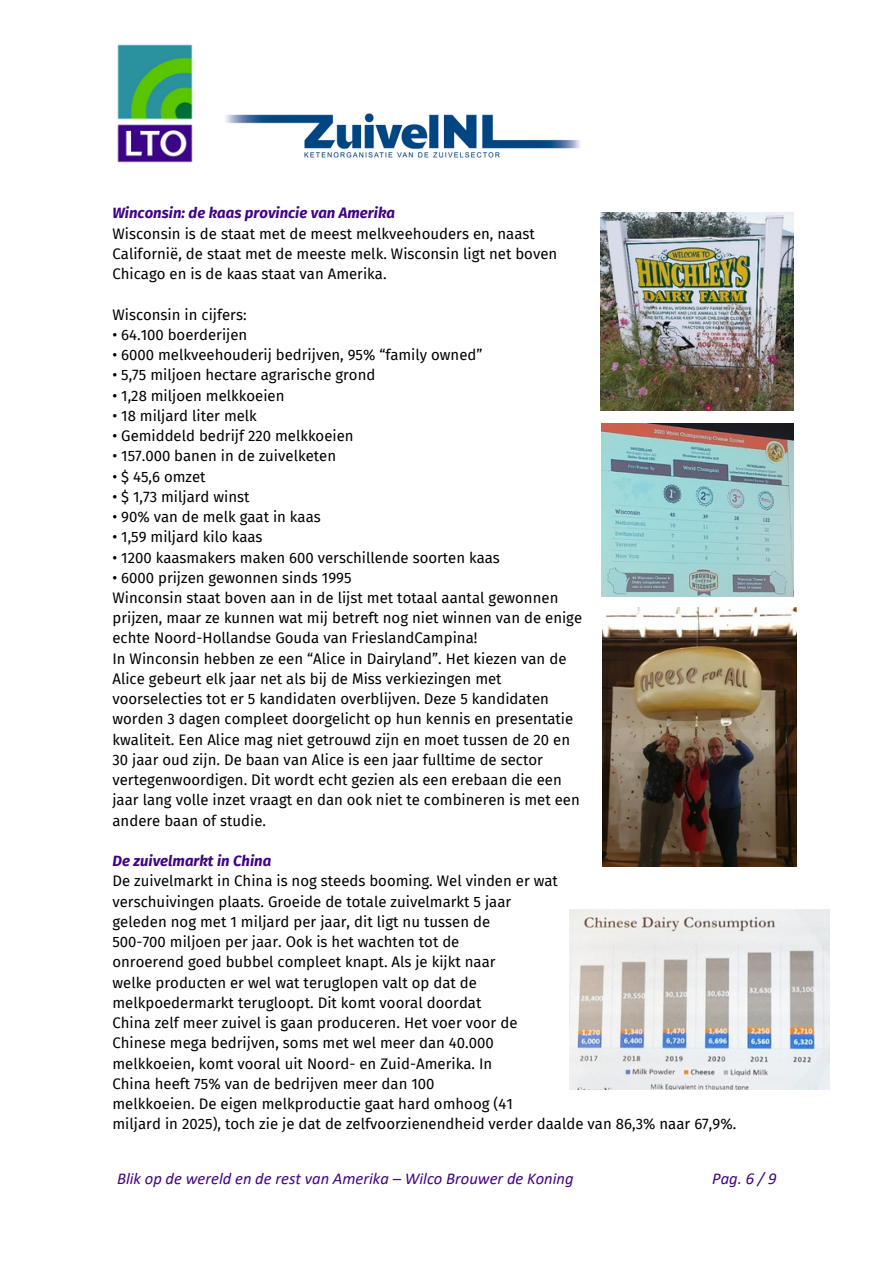
<style>
.page{position:relative;width:893px;height:1264px;background:#fff}
.page>*{position:absolute;margin:0;border:0;box-sizing:border-box;transform-origin:0 0}
.t1{font:italic 16.5px "Calibri";color:#400485}
.t2{font:15px "Fira Sans";color:#000}
.t3{font:italic 700 15px "Fira Sans";color:#400485}
</style>
<div class="page">
<img style="left:117px;top:44px;width:76px;height:119px">
<img style="left:600px;top:213px;width:193px;height:197px">
<img style="left:601px;top:423px;width:192px;height:173px">
<img style="left:602px;top:608px;width:194px;height:258px">
<img style="left:569px;top:910px;width:259px;height:179px">
<img style="left:226px;top:113px;width:354px;height:44px">
<p class="t3" style="left:112px;top:204px;width:284px">Winconsin: de kaas provincie van Amerika</p>
<p class="t2" style="left:112px;top:225px;width:424px">Wisconsin is de staat met de meest melkveehouders en, naast</p>
<p class="t2" style="left:112px;top:245px;width:446px">Californië, de staat met de meeste melk. Wisconsin ligt net boven</p>
<p class="t2" style="left:112px;top:265px;width:276px">Chicago en is de kaas staat van Amerika.</p>
<p class="t2" style="left:112px;top:305px;width:136px">Wisconsin in cijfers:</p>
<p class="t2" style="left:112px;top:326px;width:136px">• 64.100 boerderijen</p>
<p class="t2" style="left:112px;top:346px;width:371px">• 6000 melkveehouderij bedrijven, 95% “family owned”</p>
<p class="t2" style="left:112px;top:366px;width:264px">• 5,75 miljoen hectare agrarische grond</p>
<p class="t2" style="left:112px;top:386px;width:173px">• 1,28 miljoen melkkoeien</p>
<p class="t2" style="left:112px;top:407px;width:146px">• 18 miljard liter melk</p>
<p class="t2" style="left:112px;top:427px;width:242px">• Gemiddeld bedrijf 220 melkkoeien</p>
<p class="t2" style="left:112px;top:447px;width:225px">• 157.000 banen in de zuivelketen</p>
<p class="t2" style="left:112px;top:467px;width:95px">• $ 45,6 omzet</p>
<p class="t2" style="left:112px;top:488px;width:138px">• $ 1,73 miljard winst</p>
<p class="t2" style="left:112px;top:508px;width:210px">• 90% van de melk gaat in kaas</p>
<p class="t2" style="left:112px;top:528px;width:152px">• 1,59 miljard kilo kaas</p>
<p class="t2" style="left:112px;top:548px;width:389px">• 1200 kaasmakers maken 600 verschillende soorten kaas</p>
<p class="t2" style="left:112px;top:568px;width:240px">• 6000 prijzen gewonnen sinds 1995</p>
<p class="t2" style="left:112px;top:589px;width:447px">Winconsin staat boven aan in de lijst met totaal aantal gewonnen</p>
<p class="t2" style="left:112px;top:609px;width:471px">prijzen, maar ze kunnen wat mij betreft nog niet winnen van de enige</p>
<p class="t2" style="left:112px;top:629px;width:366px">echte Noord-Hollandse Gouda van FrieslandCampina!</p>
<p class="t2" style="left:112px;top:649px;width:455px">In Winconsin hebben ze een “Alice in Dairyland”. Het kiezen van de</p>
<p class="t2" style="left:112px;top:670px;width:390px">Alice gebeurt elk jaar net als bij de Miss verkiezingen met</p>
<p class="t2" style="left:112px;top:690px;width:438px">voorselecties tot er 5 kandidaten overblijven. Deze 5 kandidaten</p>
<p class="t2" style="left:112px;top:710px;width:462px">worden 3 dagen compleet doorgelicht op hun kennis en presentatie</p>
<p class="t2" style="left:112px;top:730px;width:459px">kwaliteit. Een Alice mag niet getrouwd zijn en moet tussen de 20 en</p>
<p class="t2" style="left:112px;top:751px;width:432px">30 jaar oud zijn. De baan van Alice is een jaar fulltime de sector</p>
<p class="t2" style="left:112px;top:771px;width:451px">vertegenwoordigen. Dit wordt echt gezien als een erebaan die een</p>
<p class="t2" style="left:112px;top:791px;width:469px">jaar lang volle inzet vraagt en dan ook niet te combineren is met een</p>
<p class="t2" style="left:112px;top:811px;width:155px">andere baan of studie.</p>
<p class="t3" style="left:112px;top:852px;width:160px">De zuivelmarkt in China</p>
<p class="t2" style="left:112px;top:872px;width:447px">De zuivelmarkt in China is nog steeds booming. Wel vinden er wat</p>
<p class="t2" style="left:112px;top:892px;width:400px">verschuivingen plaats. Groeide de totale zuivelmarkt 5 jaar</p>
<p class="t2" style="left:112px;top:912px;width:379px">geleden nog met 1 miljard per jaar, dit ligt nu tussen de</p>
<p class="t2" style="left:112px;top:933px;width:348px">500-700 miljoen per jaar. Ook is het wachten tot de</p>
<p class="t2" style="left:112px;top:953px;width:384px">onroerend goed bubbel compleet knapt. Als je kijkt naar</p>
<p class="t2" style="left:112px;top:973px;width:366px">welke producten er wel wat teruglopen valt op dat de</p>
<p class="t2" style="left:112px;top:993px;width:370px">melkpoedermarkt terugloopt. Dit komt vooral doordat</p>
<p class="t2" style="left:112px;top:1014px;width:406px">China zelf meer zuivel is gaan produceren. Het voer voor de</p>
<p class="t2" style="left:112px;top:1034px;width:383px">Chinese mega bedrijven, soms met wel meer dan 40.000</p>
<p class="t2" style="left:112px;top:1054px;width:381px">melkkoeien, komt vooral uit Noord- en Zuid-Amerika. In</p>
<p class="t2" style="left:112px;top:1074px;width:323px">China heeft 75% van de bedrijven meer dan 100</p>
<p class="t2" style="left:112px;top:1095px;width:402px">melkkoeien. De eigen melkproductie gaat hard omhoog (41</p>
<p class="t2" style="left:112px;top:1115px;width:625px">miljard in 2025), toch zie je dat de zelfvoorzienendheid verder daalde van 86,3% naar 67,9%.</p>
<p class="t1" style="left:117px;top:1171px;width:458px">Blik op de wereld en de rest van Amerika – Wilco Brouwer de Koning</p>
<p class="t1" style="left:712px;top:1171px;width:66px">Pag. 6 / 9</p>
</div>
